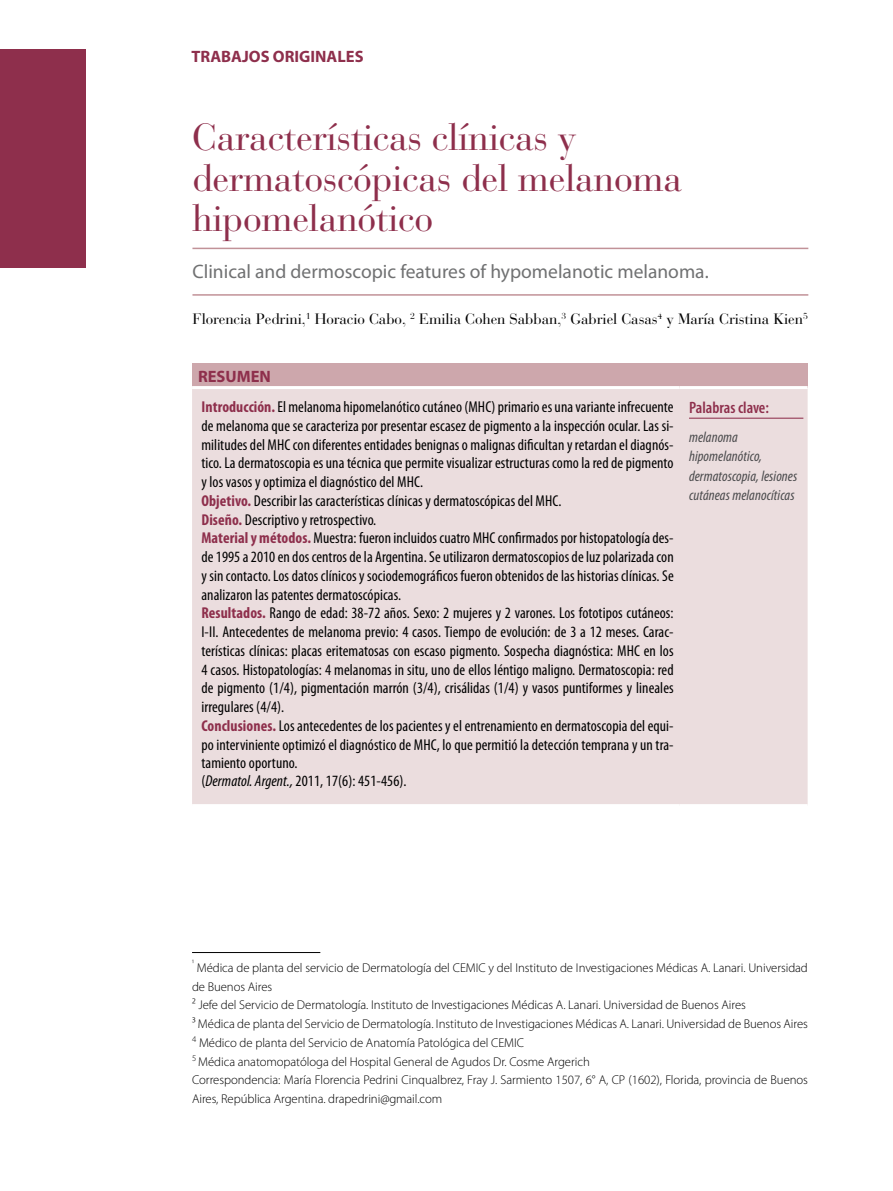
<style>
.page{position:relative;width:893px;height:1191px;background:#fff}
.page>*{position:absolute;margin:0;border:0;box-sizing:border-box;transform-origin:0 0}
.t1{font:37.5px/40.5px "Bauer Bodoni";letter-spacing:-.01em;color:#8e2f4c}
.t2{font:19.5px "Myriad Pro";color:#707172}
.t3{font:700 16.5px "Myriad Pro";color:#8e2f4c}
.t4{font:600 condensed 16.5px "Myriad Pro";color:#8e2f4c}
.t5{font:condensed 15.75px/18.8px "Myriad Pro";letter-spacing:.005em;color:#000}
.t6{font:15px "Bauer Bodoni";letter-spacing:-.005em;color:#000}
.t7{font:italic condensed 15px/19.5px "Myriad Pro";letter-spacing:.005em;color:#4b4b4d}
.t8{font:300 12.75px/18.8px "Myriad Pro";letter-spacing:-.005em;color:#000}
.s1{font-weight:700;color:#8e2f4c}
.s2{font-style:italic}
</style>
<div class="page">
<div style="left:0;top:50px;width:85px;height:218px;background:#8e2f4c"></div>
<hr style="left:192px;top:248px;width:616px;height:1px;background:#c19298">
<hr style="left:192px;top:294px;width:616px;height:2px;background:#c19298">
<div style="left:192px;top:363px;width:616px;height:24px;background:#cda7ac"></div>
<div style="left:192px;top:389px;width:616px;height:415px;background:#ebddde"></div>
<hr style="left:192px;top:386px;width:488px;height:3px;background:#fff">
<hr style="left:680px;top:386px;width:128px;height:3px;background:#fff">
<hr style="left:689px;top:418px;width:114px;height:1px;background:#8e2f4c">
<hr style="left:192px;top:952px;width:128px;height:1px;background:#000">
<p class="t3" style="left:191px;top:46px;width:174px">TRABAJOS ORIGINALES</p>
<h1 class="t1" style="left:192px;top:117px;width:491px">Características clínicas y dermatoscópicas del melanoma hipomelanótico</h1>
<p class="t2" style="left:192px;top:259px;width:518px">Clinical and dermoscopic features of hypomelanotic melanoma.</p>
<p class="t6" style="left:193px;top:309px;width:617px">Florencia Pedrini,<sup>1</sup> Horacio Cabo, <sup>2</sup> Emilia Cohen Sabban,<sup>3</sup> Gabriel Casas<sup>4</sup> y María Cristina Kien<sup>5</sup></p>
<p class="t3" style="left:198px;top:365px;width:74px">RESUMEN</p>
<p class="t5" style="left:201px;top:397px;width:474px"><span class="s1">Introducción.</span> El melanoma hipomelanótico cutáneo (MHC) primario es una variante infrecuente de melanoma que se caracteriza por presentar escasez de pigmento a la inspección ocular. Las si&shy;militudes del MHC con diferentes entidades benignas o malignas dificultan y retardan el diagnós&shy;tico. La dermatoscopia es una técnica que permite visualizar estructuras como la red de pigmento y los vasos y optimiza el diagnóstico del MHC.<br><span class="s1">Objetivo.</span> Describir las características clínicas y dermatoscópicas del MHC.<br><span class="s1">Diseño.</span> Descriptivo y retrospectivo.<br><span class="s1">Material y métodos.</span> Muestra: fueron incluidos cuatro MHC confirmados por histopatología des&shy;de 1995 a 2010 en dos centros de la Argentina. Se utilizaron dermatoscopios de luz polarizada con y sin contacto. Los datos clínicos y sociodemográficos fueron obtenidos de las historias clínicas. Se analizaron las patentes dermatoscópicas.<br><span class="s1">Resultados.</span> Rango de edad: 38-72 años. Sexo: 2 mujeres y 2 varones. Los fototipos cutáneos:<br>I-II. Antecedentes de melanoma previo: 4 casos. Tiempo de evolución: de 3 a 12 meses. Carac&shy;terísticas clínicas: placas eritematosas con escaso pigmento. Sospecha diagnóstica: MHC en los 4 casos. Histopatologías: 4 melanomas in situ, uno de ellos léntigo maligno. Dermatoscopia: red de pigmento (1/4), pigmentación marrón (3/4), crisálidas (1/4) y vasos puntiformes y lineales irregulares (4/4).<br><span class="s1">Conclusiones.</span> Los antecedentes de los pacientes y el entrenamiento en dermatoscopia del equi&shy;po interviniente optimizó el diagnóstico de MHC, lo que permitió la detección temprana y un tra&shy;tamiento oportuno.</p>
<p class="t5" style="left:201px;top:771px;width:207px">(<span class="s2">Dermatol. Argent.,</span> 2011, 17(6): 451-456).</p>
<p class="t4" style="left:689px;top:397px;width:81px">Palabras clave:</p>
<p class="t7" style="left:689px;top:427px;width:110px">melanoma hipomelanótico, dermatoscopia, lesiones cutáneas melanocíticas</p>
<p class="t8" style="left:192px;top:958px;width:617px"><sup>¹</sup> Médica de planta del servicio de Dermatología del CEMIC y del Instituto de Investigaciones Médicas A. Lanari. Universidad de Buenos Aires<br>² Jefe del Servicio de Dermatología. Instituto de Investigaciones Médicas A. Lanari. Universidad de Buenos Aires<br>³ Médica de planta del Servicio de Dermatología. Instituto de Investigaciones Médicas A. Lanari. Universidad de Buenos Aires <sup>4</sup> Médico de planta del Servicio de Anatomía Patológica del CEMIC<br><sup>5</sup> Médica anatomopatóloga del Hospital General de Agudos Dr. Cosme Argerich<br>Correspondencia: María Florencia Pedrini Cinqualbrez, Fray J. Sarmiento 1507, 6° A, CP (1602), Florida, provincia de Buenos Aires, República Argentina. drapedrini@gmail.com</p>
</div>
